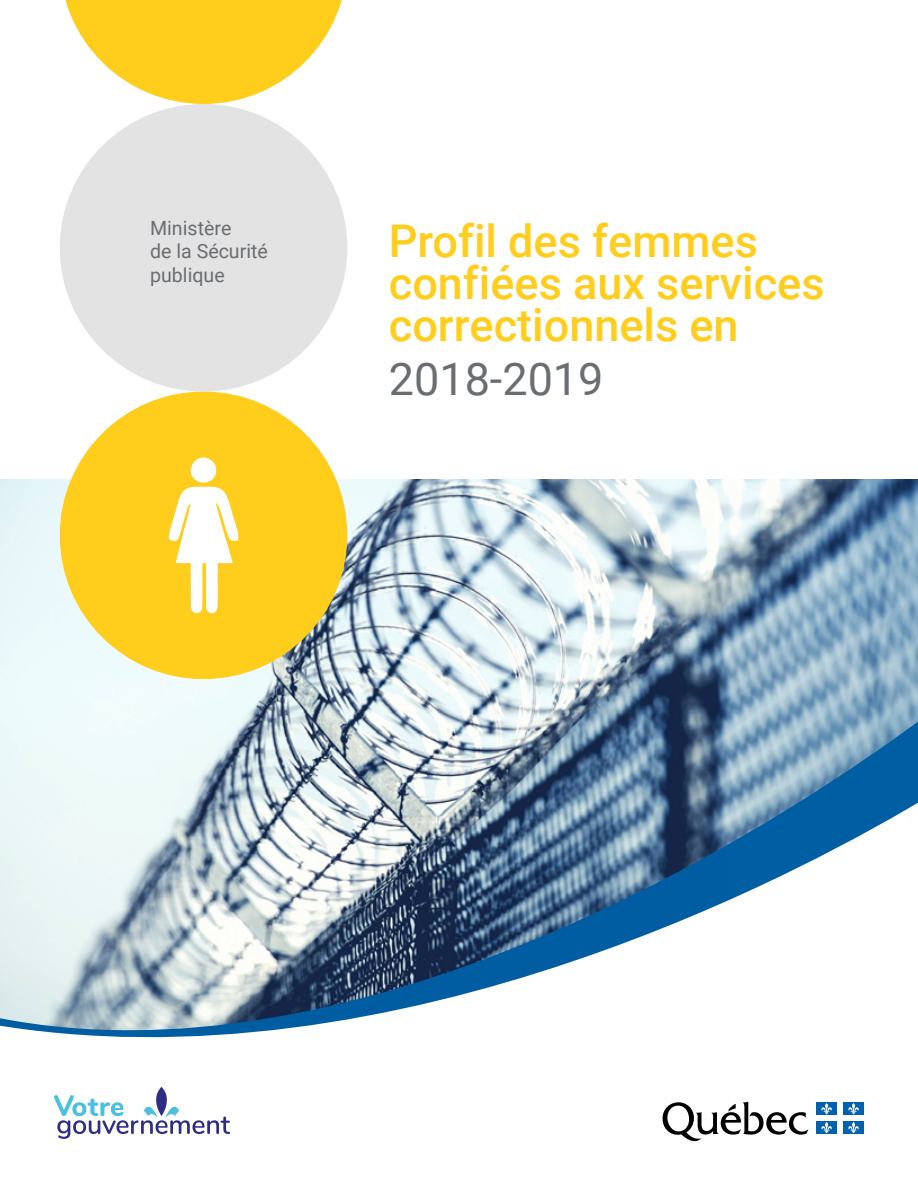
<style>
.page{position:relative;width:918px;height:1188px;background:#fff}
.page>*{position:absolute;margin:0;border:0;box-sizing:border-box;transform-origin:0 0}
.t1{font:500 45px/42px "Roboto";color:#ffcd1c}
.t2{font:45px "Roboto";color:#6a6d71}
.t3{font:19.65px/23.5px "Roboto";color:#6a6d71}
</style>
<div class="page">
<img style="left:0;top:480px;width:918px;height:242px">
<div style="left:60px;top:392px;width:287px;height:287px;background:#ffcd1c;border-radius:50%"></div>
<svg style="left:65px;top:0;width:277px;height:104px"></svg>
<div style="left:60px;top:104px;width:287px;height:288px;background:#e3e3e3;border-radius:50%"></div>
<svg style="left:0;top:722px;width:918px;height:73px;background:#99b2c3"></svg>
<svg style="left:0;top:795px;width:918px;height:327px"></svg>
<svg style="left:663px;top:1102px;width:146px;height:40px"></svg>
<div style="left:816px;top:1102px;width:21px;height:13px;background:#0061ad"></div>
<svg style="left:821px;top:1103px;width:11px;height:12px"></svg>
<div style="left:843px;top:1102px;width:21px;height:13px;background:#0061ad"></div>
<svg style="left:848px;top:1103px;width:11px;height:12px"></svg>
<div style="left:816px;top:1121px;width:21px;height:13px;background:#0061ad"></div>
<svg style="left:821px;top:1122px;width:11px;height:11px"></svg>
<div style="left:843px;top:1121px;width:21px;height:13px;background:#0061ad"></div>
<svg style="left:848px;top:1122px;width:11px;height:11px"></svg>
<svg style="left:54px;top:1087px;width:176px;height:52px"></svg>
<svg style="left:169px;top:457px;width:70px;height:157px"></svg>
<p class="t3" style="left:150px;top:215px;width:119px">Ministère<br>de la Sécurité publique</p>
<p class="t1" style="left:389px;top:218px;width:437px">Profil des femmes confiées aux services correctionnels en</p>
<p class="t2" style="left:389px;top:347px;width:216px">2018-2019</p>
</div>
